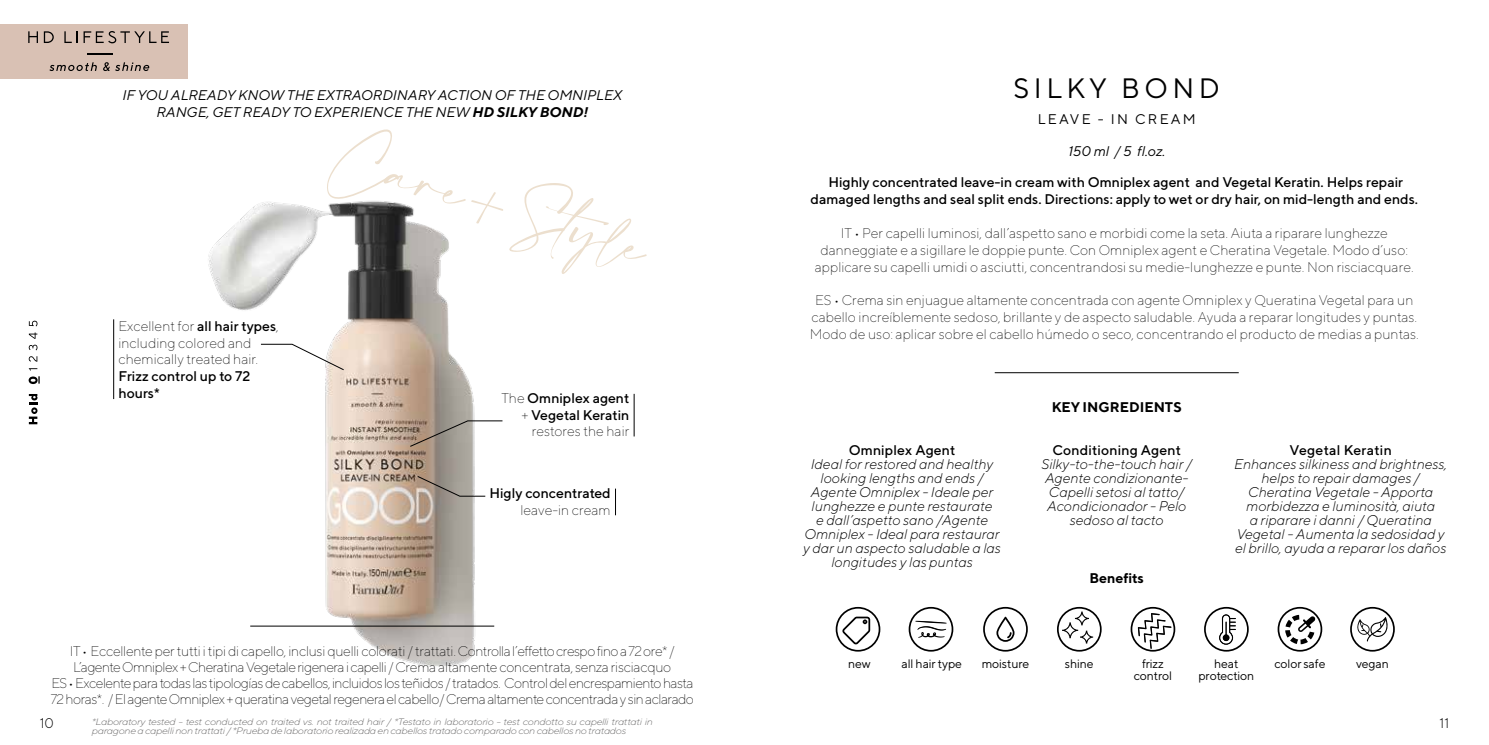
<style>
.page{position:relative;width:1489px;height:745px;background:#fff}
.page>*{position:absolute;margin:0;border:0;box-sizing:border-box;transform-origin:0 0}
.t1{font:40.25px "Amalfi Coast";color:#ecdfce}
.t2{font:28px "TT Norms";letter-spacing:.16em;color:#000}
.t3{font:200 14px/16.8px "TT Norms";color:#000;text-align:center}
.t4{font:italic 300 14px/14px "TT Norms";color:#000;text-align:center}
.t5{font:200 14px/15.8px "TT Norms";letter-spacing:-.04em;color:#000;text-align:center}
.t6{font:500 14px/16.8px "TT Norms";color:#000;text-align:center}
.t7{font:italic 14px/16.8px "TT Norms";color:#000;text-align:center}
.t8{font:700 14px "TT Norms";color:#000}
.t9{font:500 14px "TT Norms";letter-spacing:.02em;color:#000}
.t10{font:14px "TT Norms";letter-spacing:.16em;color:#000}
.t11{font:300 14px "TT Norms";color:#000}
.t12{font:12.25px/11.2px "TT Norms";letter-spacing:-.01em;color:#000;text-align:center}
.t13{font:italic 300 9.28px/9.3px "TT Norms";letter-spacing:-.03em;color:#706f6f;scale:1.14 1}
.s1{font-weight:700}
.s2{font-weight:500}
.s3{font-weight:200}
</style>
<div class="page">
<hr style="left:994px;top:372px;width:244px;height:1px;background:#000">
<svg style="left:835px;top:606px;width:45px;height:45px"></svg>
<svg style="left:908px;top:606px;width:45px;height:45px"></svg>
<svg style="left:983px;top:606px;width:44px;height:45px"></svg>
<svg style="left:1057px;top:606px;width:44px;height:45px"></svg>
<svg style="left:1130px;top:606px;width:45px;height:45px"></svg>
<svg style="left:1204px;top:606px;width:44px;height:45px"></svg>
<svg style="left:1277px;top:606px;width:45px;height:45px"></svg>
<svg style="left:1350px;top:606px;width:44px;height:45px"></svg>
<img style="left:208px;top:202px;width:111px;height:108px">
<img style="left:319px;top:201px;width:162px;height:466px">
<svg style="left:615px;top:488px;width:1px;height:27px"></svg>
<hr style="left:633px;top:393px;width:1px;height:43px;background:#000">
<hr style="left:113px;top:319px;width:1px;height:80px;background:#000">
<svg style="left:417px;top:475px;width:68px;height:21px"></svg>
<svg style="left:410px;top:420px;width:93px;height:26px"></svg>
<svg style="left:261px;top:343px;width:83px;height:27px"></svg>
<hr style="left:250px;top:625px;width:244px;height:1px;background:#000">
<svg style="left:29px;top:394px;width:8px;height:30px"></svg>
<svg style="left:29px;top:376px;width:11px;height:8px"></svg>
<svg style="left:29px;top:368px;width:8px;height:2px"></svg>
<svg style="left:29px;top:356px;width:8px;height:5px"></svg>
<svg style="left:29px;top:344px;width:8px;height:6px"></svg>
<svg style="left:29px;top:332px;width:8px;height:6px"></svg>
<svg style="left:29px;top:320px;width:8px;height:6px"></svg>
<div style="left:0;top:24px;width:187px;height:54px;background:#d9c1b4"></div>
<svg style="left:49px;top:62px;width:48px;height:9px"></svg>
<svg style="left:103px;top:62px;width:46px;height:9px"></svg>
<hr style="left:87px;top:53px;width:25px;height:2px;background:#000">
<svg style="left:28px;top:31px;width:10px;height:12px"></svg>
<svg style="left:44px;top:31px;width:10px;height:12px"></svg>
<svg style="left:64px;top:31px;width:14px;height:12px"></svg>
<svg style="left:84px;top:31px;width:85px;height:12px"></svg>
<p class="t7" style="left:122px;top:87px;width:501px">IF YOU ALREADY KNOW THE EXTRAORDINARY ACTION OF THE OMNIPLEX<br>RANGE, GET READY TO EXPERIENCE THE NEW <span class="s1">HD SILKY BOND!</span></p>
<h1 class="t1" style="left:343px;top:134px;width:325px;rotate:17deg">Care+ Style</h1>
<p class="t3" style="left:118px;top:317px;width:162px;text-align:left">Excellent for <span class="s2">all hair types</span>, including colored and chemically treated hair.</p>
<p class="t6" style="left:118px;top:367px;width:133px;text-align:left">Frizz control up to 72 hours*</p>
<p class="t6" style="left:501px;top:389px;width:130px;text-align:right"><span class="s3">The</span> Omniplex agent <span class="s3">+</span> Vegetal Keratin <span class="s3">restores the hair</span></p>
<p class="t6" style="left:489px;top:484px;width:123px">Higly concentrated</p>
<p class="t3" style="left:520px;top:501px;width:92px">leave-in cream</p>
<h2 class="t2" style="left:1013px;top:71px;width:208px">SILKY BOND</h2>
<p class="t10" style="left:1037px;top:110px;width:159px">LEAVE - IN CREAM</p>
<p class="t7" style="left:1067px;top:142px;width:99px">150 ml / 5 fl.oz.</p>
<p class="t6" style="left:810px;top:174px;width:609px">Highly concentrated leave-in cream with Omniplex agent and Vegetal Keratin. Helps repair damaged lengths and seal split ends. Directions: apply to wet or dry hair, on mid-length and ends.</p>
<p class="t3" style="left:814px;top:224px;width:600px">IT • Per capelli luminosi, dall’aspetto sano e morbidi come la seta. Aiuta a riparare lunghezze danneggiate e a sigillare le doppie punte. Con Omniplex agent e Cheratina Vegetale. Modo d’uso: applicare su capelli umidi o asciutti, concentrandosi su medie-lunghezze e punte. Non risciacquare.</p>
<p class="t3" style="left:809px;top:291px;width:610px">ES • Crema sin enjuague altamente concentrada con agente Omniplex y Queratina Vegetal para un cabello increíblemente sedoso, brillante y de aspecto saludable. Ayuda a reparar longitudes y puntas.<br>Modo de uso: aplicar sobre el cabello húmedo o seco, concentrando el producto de medias a puntas.</p>
<p class="t6" style="left:848px;top:441px;width:108px">Omniplex Agent</p>
<p class="t4" style="left:803px;top:456px;width:199px">Ideal for restored and healthy looking lengths and ends /<br>Agente Omniplex - Ideale per lunghezze e punte restaurate<br>e dall’aspetto sano /Agente<br>Omniplex - Ideal para restaurar y dar un aspecto saludable a las longitudes y las puntas</p>
<p class="t8" style="left:1051px;top:398px;width:132px">KEY INGREDIENTS</p>
<p class="t6" style="left:1052px;top:441px;width:130px">Conditioning Agent</p>
<p class="t4" style="left:1041px;top:456px;width:152px">Silky-to-the-touch hair /<br>Agente condizionante-<br>Capelli setosi al tatto/<br>Acondicionador - Pelo sedoso al tacto</p>
<p class="t8" style="left:1089px;top:569px;width:56px">Benefits</p>
<p class="t9" style="left:1289px;top:441px;width:104px">Vegetal Keratin</p>
<p class="t4" style="left:1234px;top:456px;width:214px">Enhances silkiness and brightness, helps to repair damages /<br>Cheratina Vegetale - Apporta morbidezza e luminosità, aiuta<br>a riparare i danni / Queratina<br>Vegetal - Aumenta la sedosidad y el brillo, ayuda a reparar los daños</p>
<p class="t5" style="left:51px;top:642px;width:645px">IT • Eccellente per tutti i tipi di capello, inclusi quelli colorati / trattati. Controlla l’effetto crespo fino a 72 ore* / L’agente Omniplex + Cheratina Vegetale rigenera i capelli / Crema altamente concentrata, senza risciacquo<br>ES • Excelente para todas las tipologías de cabellos, incluidos los teñidos / tratados. Control del encrespamiento hasta 72 horas*. / El agente Omniplex + queratina vegetal regenera el cabello/ Crema altamente concentrada y sin aclarado</p>
<p class="t13" style="left:92px;top:716px;width:494px">*Laboratory tested - test conducted on traited vs. not traited hair / *Testato in laboratorio - test condotto su capelli trattati in paragone a capelli non trattati / *Prueba de laboratorio realizada en cabellos tratado comparado con cabellos no tratados</p>
<p class="t12" style="left:848px;top:657px;width:24px">new</p>
<p class="t12" style="left:901px;top:657px;width:62px">all hair type</p>
<p class="t12" style="left:1274px;top:657px;width:53px">color safe</p>
<p class="t12" style="left:1064px;top:657px;width:30px">shine</p>
<p class="t12" style="left:1141px;top:657px;width:23px">frizz</p>
<p class="t12" style="left:1355px;top:657px;width:34px">vegan</p>
<p class="t12" style="left:1133px;top:669px;width:40px">control</p>
<p class="t12" style="left:981px;top:657px;width:49px">moisture</p>
<p class="t12" style="left:1198px;top:657px;width:57px">heat protection</p>
<p class="t11" style="left:40px;top:714px;width:16px">10</p>
<p class="t11" style="left:1439px;top:714px;width:11px">11</p>
</div>
